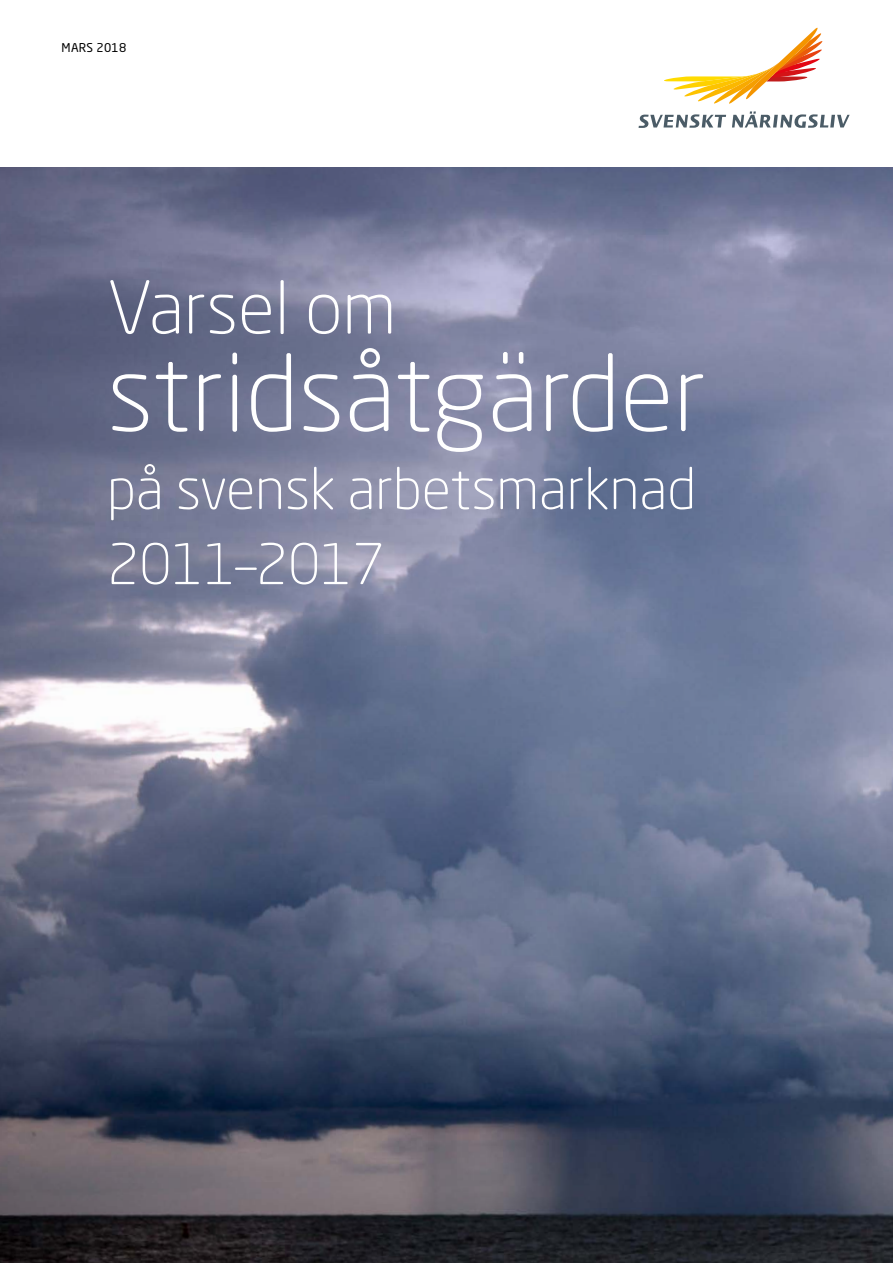
<style>
.page{position:relative;width:893px;height:1263px;background:#fff}
.page>*{position:absolute;margin:0;border:0;box-sizing:border-box;transform-origin:0 0}
.t1{font:300 105px "Neo Sans Pro";color:#fff}
.t2{font:300 72px "Neo Sans Pro";color:#fff}
.t3{font:300 57px "Neo Sans Pro";color:#fff}
.t4{font:300 55.5px "Neo Sans Pro";color:#fff}
.t5{font:12px "Neo Sans Pro";letter-spacing:.02em;color:#000}
</style>
<div class="page">
<img style="left:0;top:168px;width:893px;height:1095px">
<svg style="left:639px;top:114px;width:87px;height:14px"></svg>
<svg style="left:732px;top:111px;width:118px;height:17px"></svg>
<svg style="left:664px;top:28px;width:159px;height:76px"></svg>
<p class="t5" style="left:62px;top:40px;width:66px">MARS 2018</p>
<p class="t2" style="left:107px;top:264px;width:291px">Varsel om</p>
<h1 class="t1" style="left:107px;top:330px;width:600px">stridsåtgärder</h1>
<p class="t3" style="left:107px;top:454px;width:590px">på svensk arbetsmarknad</p>
<p class="t4" style="left:107px;top:531px;width:279px">2011–2017</p>
</div>
